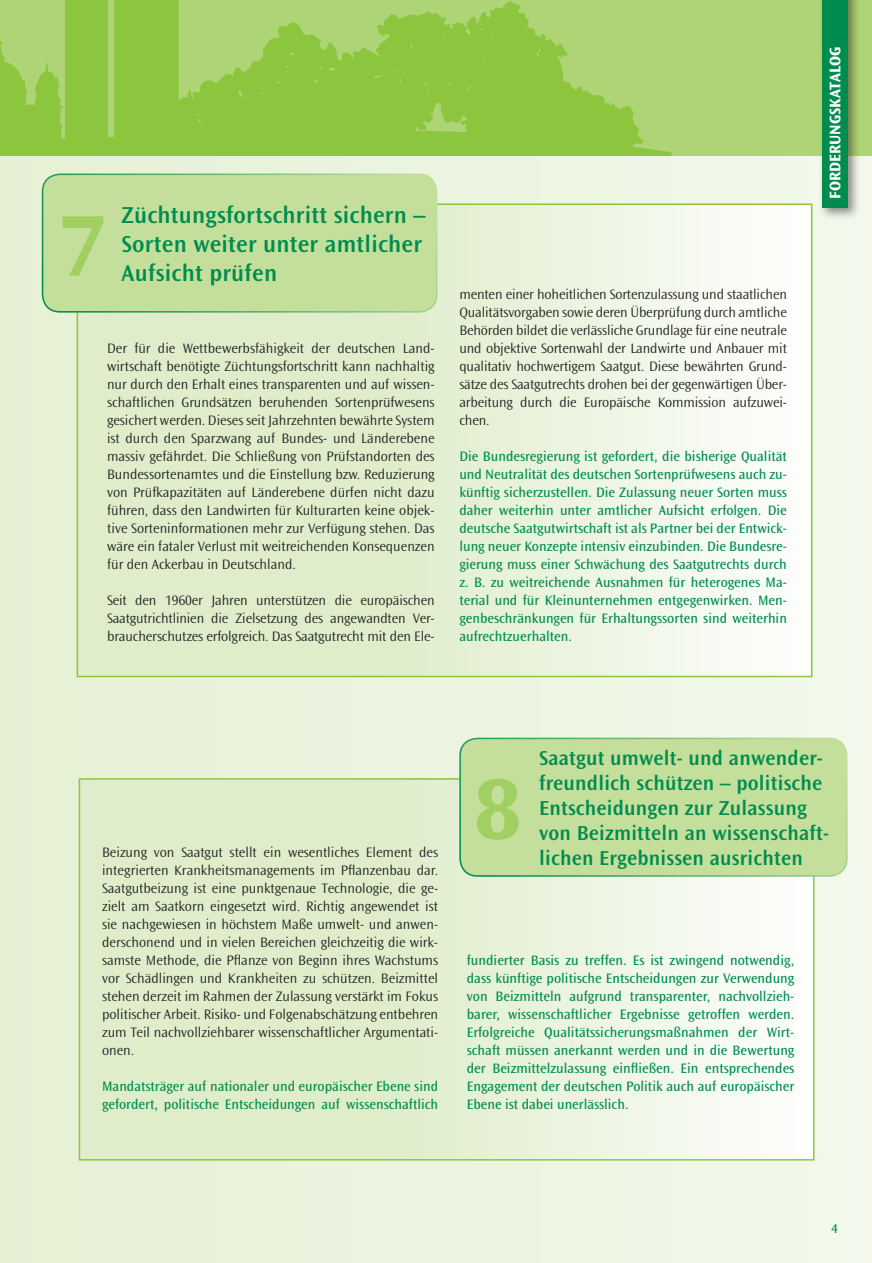
<style>
.page{position:relative;width:872px;height:1263px;background:#fff}
.page>*{position:absolute;margin:0;border:0;box-sizing:border-box;transform-origin:0 0}
.t1{font:700 90px "Ocean Sans";color:#a2cf62}
.t2{font:600 24px/28.8px "Ocean Sans";letter-spacing:.01em;color:#008c4e}
.t3{font:600 21px/25.2px "Ocean Sans";letter-spacing:.01em;color:#008c4e}
.t4{font:700 16.05px "Ocean Sans";color:#fff}
.t5{font:300 14.25px/18px "Ocean Sans";letter-spacing:-.01em;color:#231f20;text-align:justify}
.t6{font:14.25px/18px "Ocean Sans";color:#008c4e;text-align:justify}
.t7{font:13.5px "Ocean Sans";color:#008c4e}
</style>
<div class="page">
<div style="left:0;top:0;width:872px;height:1263px;background:linear-gradient(to right,#e3f0d2,#f1f7e8)"></div>
<div style="left:0;top:0;width:872px;height:155px;background:#aed475"></div>
<div style="left:77px;top:204px;width:734px;height:472px;background:linear-gradient(to right,#d7e9bf,#f8fbf4)"></div>
<div style="left:42px;top:174px;width:395px;height:139px;background:#c4df9b;border-radius:18px"></div>
<div style="left:42px;top:174px;width:395px;height:139px;border:2px solid #008c4e;border-radius:17px"></div>
<div style="left:818px;top:0;width:42px;height:220px;background:#231f20;opacity:.5"></div>
<div style="left:822px;top:0;width:25px;height:207px;background:#008c4e"></div>
<img style="left:0;top:0;width:672px;height:155px">
<div style="left:79px;top:779px;width:735px;height:381px;background:linear-gradient(to right,#d7e9bf,#f8fbf4)"></div>
<div style="left:459px;top:738px;width:388px;height:139px;background:#c4df9b;border-radius:18px"></div>
<div style="left:459px;top:738px;width:388px;height:139px;border:2px solid #008c4e;border-radius:17px"></div>
<h1 class="t1" style="left:59px;top:196px;width:48px">7</h1>
<h2 class="t2" style="left:122px;top:201px;width:305px">Züchtungsfortschritt sichern –<br>Sorten weiter unter amtlicher<br>Aufsicht prüfen</h2>
<p class="t5" style="left:107px;top:340px;width:329px">Der für die Wettbewerbsfähigkeit der deutschen Land&shy;wirtschaft benötigte Züchtungsfortschritt kann nachhaltig nur durch den Erhalt eines transparenten und auf wissen&shy;schaftlichen Grundsätzen beruhenden Sortenprüfwesens gesichert werden. Dieses seit Jahrzehnten bewährte System ist durch den Sparzwang auf Bundes- und Länderebene massiv gefährdet. Die Schließung von Prüfstandorten des Bundessortenamtes und die Einstellung bzw. Reduzierung von Prüfkapazitäten auf Länderebene dürfen nicht dazu führen, dass den Landwirten für Kulturarten keine objek&shy;tive Sorteninformationen mehr zur Verfügung stehen. Das wäre ein fataler Verlust mit weitreichenden Konsequenzen für den Ackerbau in Deutschland.</p>
<p class="t5" style="left:107px;top:592px;width:329px">Seit den 1960er Jahren unterstützen die europäischen Saatgutrichtlinien die Zielsetzung des angewandten Ver&shy;braucherschutzes erfolgreich. Das Saatgutrecht mit den Ele-</p>
<p class="t5" style="left:459px;top:286px;width:329px">menten einer hoheitlichen Sortenzulassung und staatlichen Qualitätsvorgaben sowie deren Überprüfung durch amtliche Behörden bildet die verlässliche Grundlage für eine neutrale und objektive Sortenwahl der Landwirte und Anbauer mit qualitativ hochwertigem Saatgut. Diese bewährten Grund&shy;sätze des Saatgutrechts drohen bei der gegenwärtigen Über&shy;arbeitung durch die Europäische Kommission aufzuwei&shy;chen.</p>
<p class="t6" style="left:459px;top:448px;width:329px">Die Bundesregierung ist gefordert, die bisherige Qualität und Neutralität des deutschen Sortenprüfwesens auch zu&shy;künftig sicherzustellen. Die Zulassung neuer Sorten muss daher weiterhin unter amtlicher Aufsicht erfolgen. Die deutsche Saatgutwirtschaft ist als Partner bei der Entwick&shy;lung neuer Konzepte intensiv einzubinden. Die Bundesre&shy;gierung muss einer Schwächung des Saatgutrechts durch z. B. zu weitreichende Ausnahmen für heterogenes Ma&shy;terial und für Kleinunternehmen entgegenwirken. Men&shy;genbeschränkungen für Erhaltungssorten sind weiterhin aufrechtzuerhalten.</p>
<p class="t4" style="left:826px;top:199px;width:153px;rotate:-90deg">Forderungskatalog</p>
<p class="t5" style="left:102px;top:844px;width:337px">Beizung von Saatgut stellt ein wesentliches Element des integrierten Krankheitsmanagements im Pflanzenbau dar.<br>Saatgutbeizung ist eine punktgenaue Technologie, die ge&shy;zielt am Saatkorn eingesetzt wird. Richtig angewendet ist sie nachgewiesen in höchstem Maße umwelt- und anwen&shy;derschonend und in vielen Bereichen gleichzeitig die wirk&shy;samste Methode, die Pflanze von Beginn ihres Wachstums vor Schädlingen und Krankheiten zu schützen. Beizmittel stehen derzeit im Rahmen der Zulassung verstärkt im Fokus politischer Arbeit. Risiko- und Folgenabschätzung entbehren zum Teil nachvollziehbarer wissenschaftlicher Argumentati&shy;onen.</p>
<p class="t6" style="left:102px;top:1078px;width:337px">Mandatsträger auf nationaler und europäischer Ebene sind gefordert, politische Entscheidungen auf wissenschaftlich</p>
<h1 class="t1" style="left:474px;top:759px;width:48px">8</h1>
<h3 class="t3" style="left:539px;top:745px;width:291px">Saatgut umwelt- und anwender&shy;freundlich schützen – politische<br>Entscheidungen zur Zulassung von Beizmitteln an wissenschaft&shy;lichen Ergebnissen ausrichten</h3>
<p class="t6" style="left:467px;top:952px;width:329px">fundierter Basis zu treffen. Es ist zwingend notwendig, dass künftige politische Entscheidungen zur Verwendung von Beizmitteln aufgrund transparenter, nachvollzieh&shy;barer, wissenschaftlicher Ergebnisse getroffen werden.<br>Erfolgreiche Qualitätssicherungsmaßnahmen der Wirt&shy;schaft müssen anerkannt werden und in die Bewertung der Beizmittelzulassung einfließen. Ein entsprechendes Engagement der deutschen Politik auch auf europäischer Ebene ist dabei unerlässlich.</p>
<p class="t7" style="left:831px;top:1221px;width:8px">4</p>
</div>
